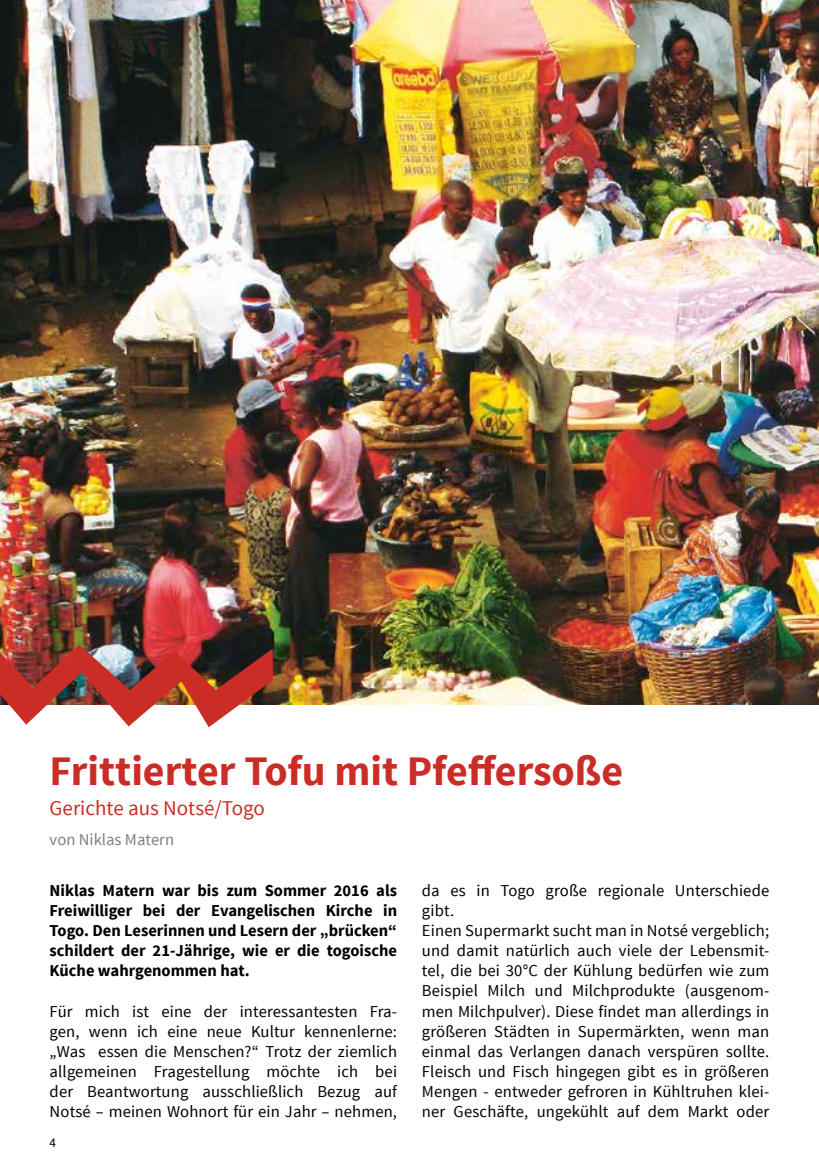
<style>
.page{position:relative;width:819px;height:1166px;background:#fff}
.page>*{position:absolute;margin:0;border:0;box-sizing:border-box;transform-origin:0 0}
.t1{font:700 42px "Source Sans Pro";color:#ca2d26}
.t2{font:21px "Source Sans Pro";color:#ca2d26}
.t3{font:16.62px/20.1px "Source Sans Pro";letter-spacing:.01em;color:#000;text-align:justify}
.t4{font:700 16.62px/20.1px "Source Sans Pro";color:#000;text-align:justify}
.t5{font:16.62px "Source Sans Pro";color:#817e7b}
.t6{font:13.12px "Source Sans Pro";color:#000}
</style>
<div class="page">
<img style="left:0;top:0;width:819px;height:705px">
<img style="left:0;top:644px;width:273px;height:83px">
<h1 class="t1" style="left:50px;top:744px;width:575px">Frittierter Tofu mit Pfeffersoße</h1>
<p class="t2" style="left:50px;top:795px;width:217px">Gerichte aus Notsé/Togo</p>
<p class="t5" style="left:50px;top:829px;width:126px">von Niklas Matern</p>
<p class="t4" style="left:50px;top:881px;width:349px">Niklas Matern war bis zum Sommer 2016 als Freiwilliger bei der Evangelischen Kirche in Togo. Den Leserinnen und Lesern der „brücken“ schildert der 21-Jährige, wie er die togoische Küche wahrgenommen hat.</p>
<p class="t3" style="left:50px;top:1001px;width:349px">Für mich ist eine der interessantesten Fra&shy;gen, wenn ich eine neue Kultur kennenlerne: „Was essen die Menschen?“ Trotz der ziemlich allgemeinen Fragestellung möchte ich bei der Beantwortung ausschließlich Bezug auf Notsé – meinen Wohnort für ein Jahr – nehmen,</p>
<p class="t6" style="left:50px;top:1135px;width:8px">4</p>
<p class="t3" style="left:422px;top:880px;width:349px;text-align:left">da es in Togo große regionale Unterschiede gibt.<br>Einen Supermarkt sucht man in Notsé vergeblich; und damit natürlich auch viele der Lebensmit&shy;tel, die bei 30°C der Kühlung bedürfen wie zum Beispiel Milch und Milchprodukte (ausgenom&shy;men Milchpulver). Diese findet man allerdings in größeren Städten in Supermärkten, wenn man einmal das Verlangen danach verspüren sollte.<br>Fleisch und Fisch hingegen gibt es in größeren Mengen - entweder gefroren in Kühltruhen klei&shy;ner Geschäfte, ungekühlt auf dem Markt oder</p>
</div>
